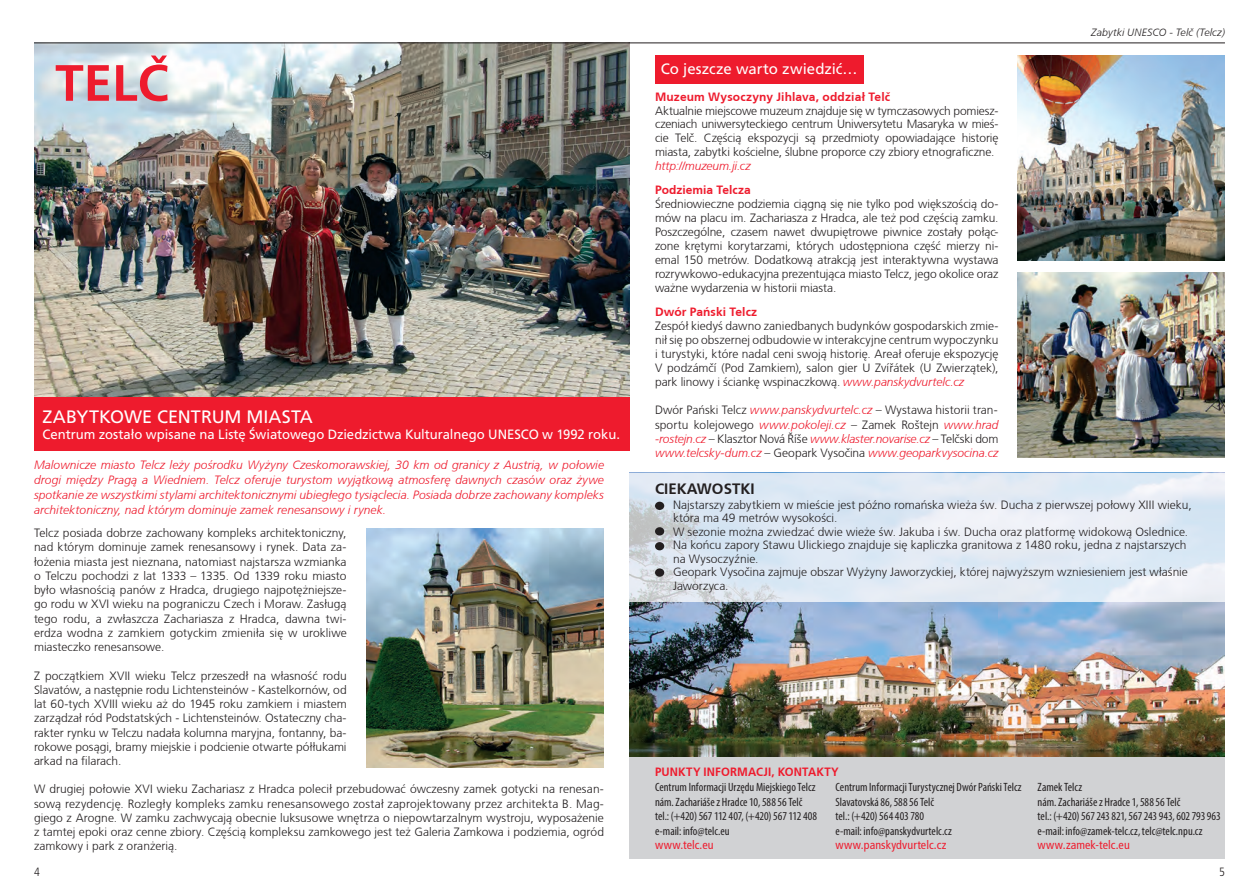
<style>
.page{position:relative;width:1259px;height:893px;background:#fff}
.page>*{position:absolute;margin:0;border:0;box-sizing:border-box;transform-origin:0 0}
.t1{font:700 51px "Frutiger CE";color:#ee1b2d}
.t2{font:18px "Frutiger CE";color:#fff}
.t3{font:15px "Frutiger CE";color:#fff}
.t4{font:700 15px "Frutiger CE";color:#231f20}
.t5{font:13.5px "Frutiger CE";letter-spacing:-.005em;color:#fff}
.t6{font:300 12px/14.2px "Frutiger CE";color:#231f20;text-align:justify}
.t7{font:italic 300 12px/15px "Frutiger CE";letter-spacing:.005em;color:#ee1b2d;text-align:justify}
.t8{font:condensed 12px/14.4px "Myriad Pro";color:#231f20}
.t9{font:700 12px "Frutiger CE";letter-spacing:.01em;color:#ee1b2d}
.t10{font:condensed 12px "Frutiger LT Pro";letter-spacing:.005em;color:#ee1b2d}
.t11{font:700 12px "Frutiger CE";letter-spacing:.01em;color:#ee1b2d;scale:.95 1}
.t12{font:300 condensed 12px "Frutiger LT Pro";color:#231f20}
.t13{font:italic 300 10.5px "Frutiger CE";letter-spacing:.01em;color:#231f20}
.s1{font-style:italic;color:#ee1b2d}
.s2{font-style:normal;color:#231f20}
</style>
<div class="page">
<img style="left:34px;top:44px;width:595px;height:354px">
<div style="left:34px;top:398px;width:595px;height:53px;background:#ee1b2d"></div>
<img style="left:367px;top:528px;width:237px;height:239px">
<hr style="left:34px;top:43px;width:595px;height:1px;background:#231f20">
<img style="left:629px;top:601px;width:596px;height:156px">
<svg style="left:629px;top:473px;width:596px;height:128px;background:#dfe8f2"></svg>
<div style="left:655px;top:502px;width:9px;height:8px;background:#231f20;border-radius:50%"></div>
<div style="left:655px;top:527px;width:9px;height:8px;background:#231f20;border-radius:50%"></div>
<div style="left:655px;top:542px;width:9px;height:8px;background:#231f20;border-radius:50%"></div>
<div style="left:655px;top:568px;width:9px;height:9px;background:#231f20;border-radius:50%"></div>
<div style="left:629px;top:757px;width:596px;height:101px;background:#d1d2d4"></div>
<div style="left:655px;top:55px;width:208px;height:28px;background:#ee1b2d"></div>
<img style="left:1017px;top:272px;width:208px;height:185px">
<img style="left:1017px;top:55px;width:208px;height:205px">
<hr style="left:629px;top:43px;width:596px;height:1px;background:#231f20">
<h1 class="t1" style="left:55px;top:52px;width:115px">TELČ</h1>
<h2 class="t2" style="left:43px;top:406px;width:272px">Zabytkowe centrum miasta</h2>
<p class="t5" style="left:43px;top:426px;width:455px">Centrum zostało wpisane na Listę Światowego Dziedzictwa Kulturalnego UNESCO</p>
<p class="t5" style="left:542px;top:426px;width:79px">w 1992 roku.</p>
<p class="t7" style="left:34px;top:457px;width:571px">Malownicze miasto Telcz leży pośrodku Wyżyny Czeskomorawskiej, 30 km od granicy z Austrią, w połowie drogi między Pragą a Wiedniem. Telcz oferuje turystom wyjątkową atmosferę dawnych czasów oraz żywe spotkanie ze wszystkimi stylami architektonicznymi ubiegłego tysiąclecia. Posiada dobrze zachowany kompleks architektoniczny, nad którym dominuje zamek renesansowy i rynek.</p>
<p class="t6" style="left:34px;top:526px;width:314px">Telcz posiada dobrze zachowany kompleks architektoniczny, nad którym dominuje zamek renesansowy i rynek. Data za&shy;łożenia miasta jest nieznana, natomiast najstarsza wzmianka o Telczu pochodzi z lat 1333 – 1335. Od 1339 roku miasto było własnością panów z Hradca, drugiego najpotężniejsze&shy;go rodu w XVI wieku na pograniczu Czech i Moraw. Zasługą tego rodu, a zwłaszcza Zachariasza z Hradca, dawna twi&shy;erdza wodna z zamkiem gotyckim zmieniła się w urokliwe miasteczko renesansowe.</p>
<p class="t6" style="left:34px;top:668px;width:314px">Z początkiem XVII wieku Telcz przeszedł na własność rodu Slavatów, a następnie rodu Lichtensteinów - Kastelkornów, od lat 60-tych XVIII wieku aż do 1945 roku zamkiem i miastem zarządzał ród Podstatských - Lichtensteinów. Ostateczny cha&shy;rakter rynku w Telczu nadała kolumna maryjna, fontanny, ba&shy;rokowe posągi, bramy miejskie i podcienie otwarte półłukami arkad na filarach.</p>
<p class="t6" style="left:34px;top:782px;width:571px">W drugiej połowie XVI wieku Zachariasz z Hradca polecił przebudować ówczesny zamek gotycki na renesan&shy;sową rezydencję. Rozległy kompleks zamku renesansowego został zaprojektowany przez architekta B. Mag&shy;giego z Arogne. W zamku zachwycają obecnie luksusowe wnętrza o niepowtarzalnym wystroju, wyposażenie z tamtej epoki oraz cenne zbiory. Częścią kompleksu zamkowego jest też Galeria Zamkowa i podziemia, ogród zamkowy i park z oranżerią.</p>
<p class="t12" style="left:34px;top:865px;width:7px">4</p>
<p class="t3" style="left:660px;top:60px;width:198px">Co jeszcze warto zwiedzić…</p>
<p class="t9" style="left:655px;top:89px;width:237px">Muzeum Wysoczyny Jihlava, oddział Telč</p>
<p class="t6" style="left:655px;top:103px;width:345px">Aktualnie miejscowe muzeum znajduje się w tymczasowych pomiesz&shy;czeniach uniwersyteckiego centrum Uniwersytetu Masaryka w mieś&shy;cie Telč. Częścią ekspozycji są przedmioty opowiadające historię miasta, zabytki kościelne, ślubne proporce czy zbiory etnograficzne.</p>
<p class="t7" style="left:655px;top:159px;width:97px">http://muzeum.ji.cz</p>
<p class="t9" style="left:655px;top:183px;width:97px">Podziemia Telcza</p>
<p class="t6" style="left:655px;top:197px;width:345px">Średniowieczne podziemia ciągną się nie tylko pod większością do&shy;mów na placu im. Zachariasza z Hradca, ale też pod częścią zamku.<br>Poszczególne, czasem nawet dwupiętrowe piwnice zostały połąc&shy;zone krętymi korytarzami, których udostępniona część mierzy ni&shy;emal 150 metrów. Dodatkową atrakcją jest interaktywna wystawa rozrywkowo-edukacyjna prezentująca miasto Telcz, jego okolice oraz ważne wydarzenia w historii miasta.</p>
<p class="t9" style="left:655px;top:305px;width:104px">Dwór Pański Telcz</p>
<p class="t6" style="left:655px;top:319px;width:345px">Zespół kiedyś dawno zaniedbanych budynków gospodarskich zmie&shy;nił się po obszernej odbudowie w interakcyjne centrum wypoczynku i turystyki, które nadal ceni swoją historię. Areał oferuje ekspozycję V podzámčí (Pod Zamkiem), salon gier U Zvířátek (U Zwierzątek), park linowy i ściankę wspinaczkową. <span class="s1">www.panskydvurtelc.cz</span></p>
<p class="t7" style="left:655px;top:403px;width:345px;line-height:14.2px"><span class="s2">Dwór Pański Telcz</span> www.panskydvurtelc.cz <span class="s2">– Wystawa historii tran&shy;sportu kolejowego</span> www.pokoleji.cz <span class="s2">– Zamek Roštejn</span> www.hrad -rostejn.cz <span class="s2">– Klasztor Nová Říše</span> www.klaster.novarise.cz <span class="s2">– Telčski dom </span>www.telcsky-dum.cz <span class="s2">– Geopark Vysočina</span> www.geoparkvysocina.cz</p>
<p class="t13" style="left:1091px;top:26px;width:135px">Zabytki UNESCO - Telč (Telcz)</p>
<p class="t4" style="left:655px;top:480px;width:101px">CIEKAWOSTKI</p>
<p class="t6" style="left:673px;top:498px;width:520px;line-height:13.5px;text-align:left">Najstarszy zabytkiem w mieście jest późno romańska wieża św. Ducha z pierwszej połowy XIII wieku, która ma 49 metrów wysokości.<br>W sezonie można zwiedzać dwie wieże św. Jakuba i św. Ducha oraz platformę widokową Oslednice.<br>Na końcu zapory Stawu Ulickiego znajduje się kapliczka granitowa z 1480 roku, jedna z najstarszych na Wysoczyźnie.<br>Geopark Vysočina zajmuje obszar Wyżyny Jaworzyckiej, której najwyższym wzniesieniem jest właśnie Jaworzyca.</p>
<p class="t11" style="left:655px;top:764px;width:10px">Punkty</p>
<p class="t11" style="left:703px;top:764px;width:27px">in formacji</p>
<p class="t11" style="left:771px;top:764px;width:16px">, kontakty</p>
<p class="t8" style="left:655px;top:780px;width:164px">Centrum Informacji Urzędu Miejskiego Telcz nám. Zachariáše z Hradce 10, 588 56 Telč tel.: (+420) 567 112 407, (+420) 567 112 408 e-mail: info@telc.eu</p>
<p class="t10" style="left:655px;top:838px;width:60px">www.telc.eu</p>
<p class="t8" style="left:835px;top:780px;width:188px">Centrum Informacji Turystycznej Dwór Pański Telcz Slavatovská 86, 588 56 Telč<br>tel.: (+420) 564 403 780<br>e-mail: info@panskydvurtelc.cz</p>
<p class="t10" style="left:835px;top:838px;width:112px">www.panskydvurtelc.cz</p>
<p class="t8" style="left:1037px;top:780px;width:185px">Zamek Telcz<br>nám. Zachariáše z Hradce 1, 588 56 Telč<br>tel.: (+420) 567 243 821, 567 243 943, 602 793 963 e-mail: info@zamek-telc.cz, telc@telc.npu.cz</p>
<p class="t10" style="left:1037px;top:838px;width:94px">www.zamek-telc.eu</p>
<p class="t12" style="left:1219px;top:865px;width:7px">5</p>
</div>
